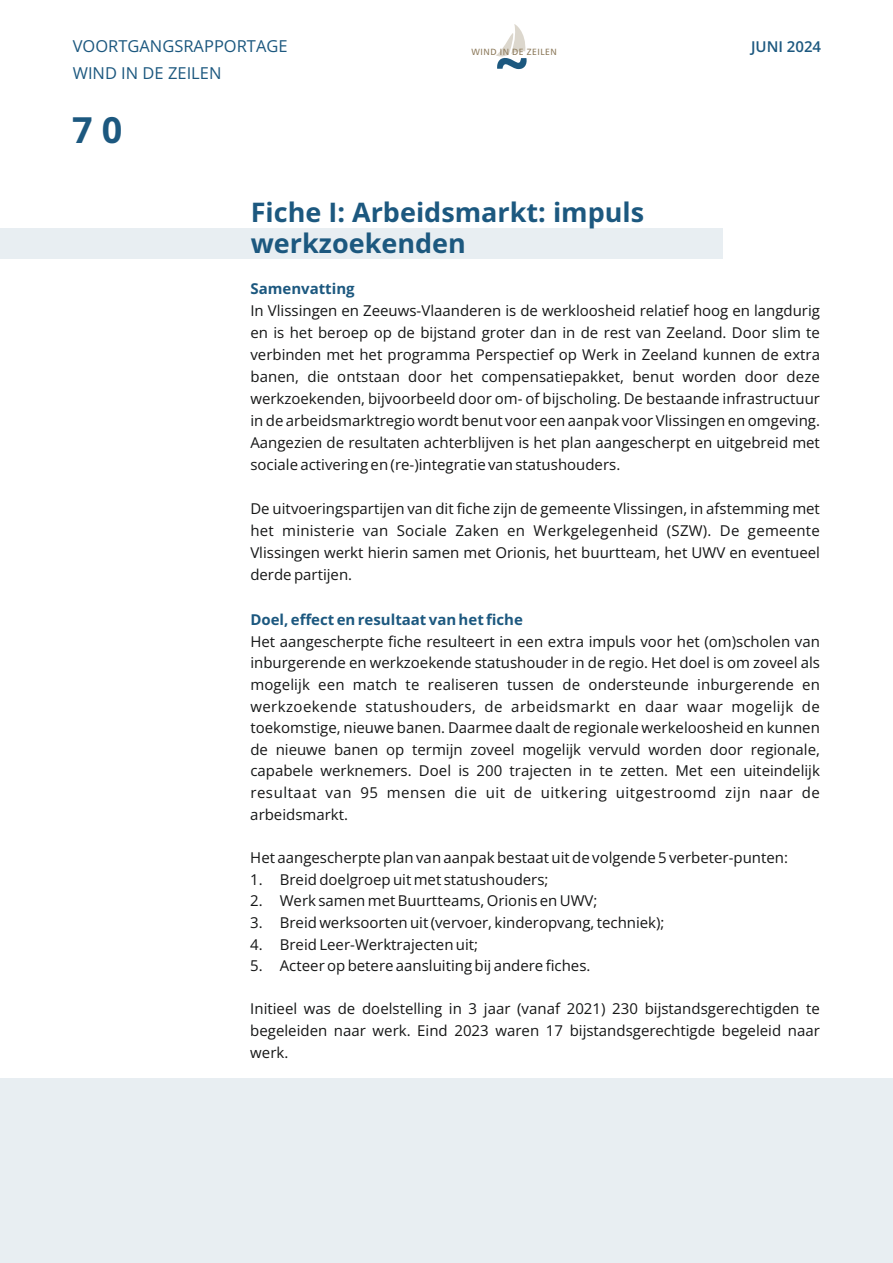
<style>
.page{position:relative;width:893px;height:1263px;background:#fff}
.page>*{position:absolute;margin:0;border:0;box-sizing:border-box;transform-origin:0 0}
.t1{font:700 36px "Open Sans";color:#1c587f}
.t2{font:700 27px/31.2px "Open Sans";color:#1c587f}
.t3{font:16.5px/27.2px "Open Sans";color:#1c587f}
.t4{font:15px/21.9px "Open Sans";color:#151616;text-align:justify}
.t5{font:700 15px "Open Sans";color:#1c587f}
.t6{font:600 15px "Open Sans";color:#1c587f}
.t7{font:9px "Humanist 777 BT Roman B";letter-spacing:.06em;color:#8b7859}
</style>
<div class="page">
<div style="left:0;top:1078px;width:892px;height:185px;background:#e8eef2"></div>
<div style="left:0;top:228px;width:723px;height:31px;background:#e8eef2"></div>
<svg style="left:496px;top:24px;width:31px;height:45px"></svg>
<p class="t3" style="left:73px;top:32px;width:216px">VOORTGANGSRAPPORTAGE<br>WIND IN DE ZEILEN</p>
<h1 class="t1" style="left:72px;top:104px;width:52px">7 0</h1>
<p class="t7" style="left:472px;top:48px;width:87px">WIND IN DE ZEILEN</p>
<h2 class="t2" style="left:251px;top:196px;width:395px">Fiche I: Arbeidsmarkt: impuls werkzoekenden</h2>
<p class="t6" style="left:751px;top:36px;width:72px">JUNI 2024</p>
<p class="t5" style="left:250px;top:278px;width:106px">Samenvatting</p>
<p class="t4" style="left:250px;top:299px;width:571px">In Vlissingen en Zeeuws-Vlaanderen is de werkloosheid relatief hoog en langdurig en is het beroep op de bijstand groter dan in de rest van Zeeland. Door slim te verbinden met het programma Perspectief op Werk in Zeeland kunnen de extra banen, die ontstaan door het compensatiepakket, benut worden door deze werkzoekenden, bijvoorbeeld door om- of bijscholing. De bestaande infrastructuur in de arbeidsmarktregio wordt benut voor een aanpak voor Vlissingen en omgeving.<br>Aangezien de resultaten achterblijven is het plan aangescherpt en uitgebreid met sociale activering en (re-)integratie van statushouders.</p>
<p class="t4" style="left:250px;top:497px;width:571px">De uitvoeringspartijen van dit fiche zijn de gemeente Vlissingen, in afstemming met het ministerie van Sociale Zaken en Werkgelegenheid (SZW). De gemeente Vlissingen werkt hierin samen met Orionis, het buurtteam, het UWV en eventueel derde partijen.</p>
<p class="t5" style="left:250px;top:609px;width:274px">Doel, effect en resultaat van het fiche</p>
<p class="t4" style="left:250px;top:630px;width:571px">Het aangescherpte fiche resulteert in een extra impuls voor het (om)scholen van inburgerende en werkzoekende statushouder in de regio. Het doel is om zoveel als mogelijk een match te realiseren tussen de ondersteunde inburgerende en werkzoekende statushouders, de arbeidsmarkt en daar waar mogelijk de toekomstige, nieuwe banen. Daarmee daalt de regionale werkeloosheid en kunnen de nieuwe banen op termijn zoveel mogelijk vervuld worden door regionale, capabele werknemers. Doel is 200 trajecten in te zetten. Met een uiteindelijk resultaat van 95 mensen die uit de uitkering uitgestroomd zijn naar de arbeidsmarkt.</p>
<p class="t4" style="left:250px;top:846px;width:539px">Het aangescherpte plan van aanpak bestaat uit de volgende 5 verbeter-punten:</p>
<p class="t4" style="left:250px;top:868px;width:300px">1. Breid doelgroep uit met statushouders;</p>
<p class="t4" style="left:250px;top:889px;width:349px">2. Werk samen met Buurtteams, Orionis en UWV;</p>
<p class="t4" style="left:250px;top:911px;width:416px">3. Breid werksoorten uit (vervoer, kinderopvang, techniek);</p>
<p class="t4" style="left:250px;top:933px;width:229px">4. Breid Leer-Werktrajecten uit;</p>
<p class="t4" style="left:250px;top:954px;width:342px">5. Acteer op betere aansluiting bij andere fiches.</p>
<p class="t4" style="left:250px;top:998px;width:571px">Initieel was de doelstelling in 3 jaar (vanaf 2021) 230 bijstandsgerechtigden te begeleiden naar werk. Eind 2023 waren 17 bijstandsgerechtigde begeleid naar werk.</p>
</div>
